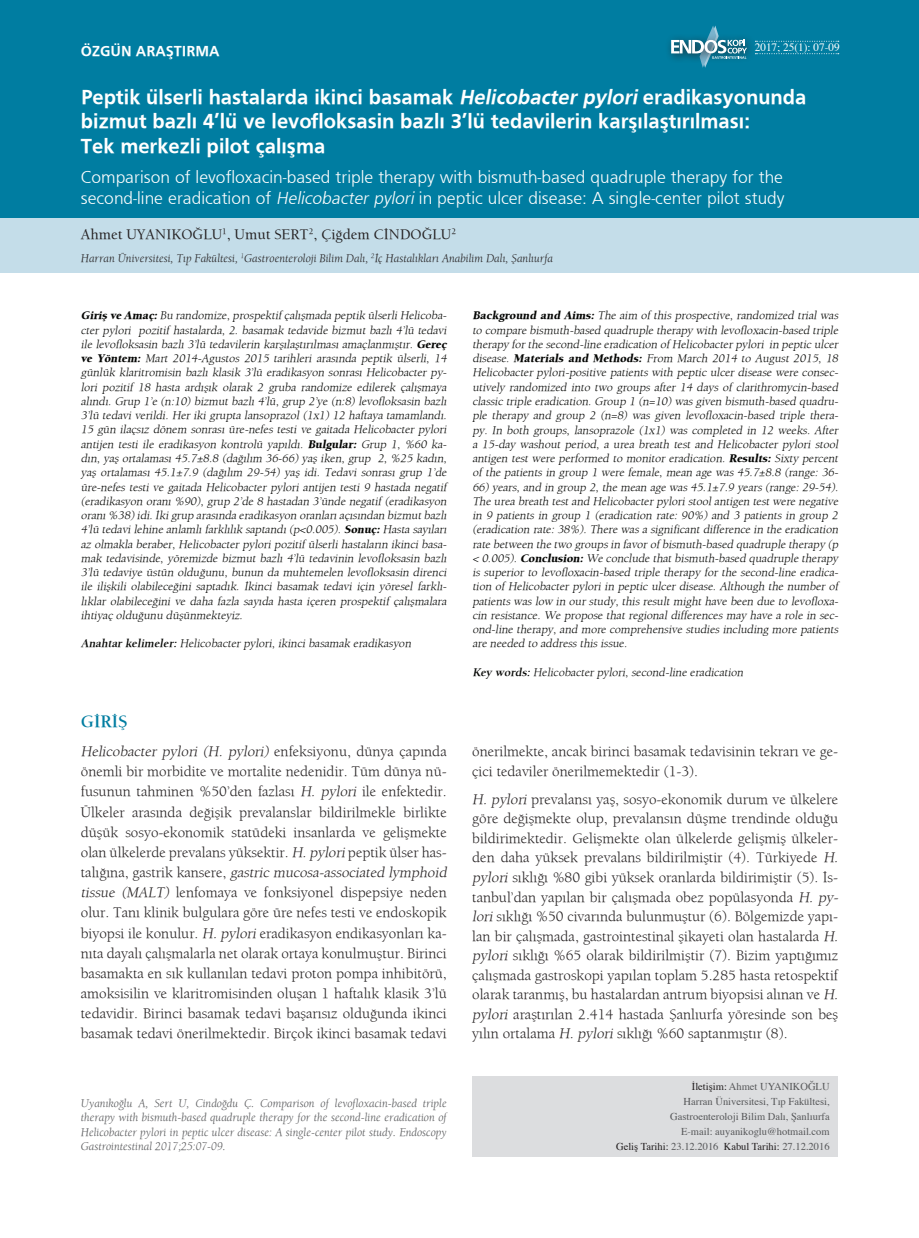
<style>
.page{position:relative;width:919px;height:1238px;background:#fff}
.page>*{position:absolute;margin:0;border:0;box-sizing:border-box;transform-origin:0 0}
.t1{font:700 21px/24px "Fruga Sans";color:#fff}
.t2{font:300 18px/21.6px "Fruga Sans";color:#fff}
.t3{font:700 18px "Berkeley";color:#007da1}
.t4{font:300 15px/20.1px "Berkeley";color:#231f20}
.t5{font:500 15px "Berkeley";color:#231f20}
.t6{font:700 15px "Fruga Sans";color:#fff}
.t7{font:italic 300 12px/14.2px "Berkeley";color:#040503}
.t8{font:italic 300 12px/14.4px "Berkeley";color:#57585a;text-align:justify}
.t9{font:italic 300 12px "Berkeley";color:#231f20}
.t10{font:11.25px "Times";color:#fff}
.t11{font:10.5px/15px "Times";color:#57585a;text-align:right}
.s1{font-style:italic}
.s2{font-weight:900}
.s3{font-weight:700}
.s4{color:#231f20}
</style>
<div class="page">
<div style="left:472px;top:1076px;width:366px;height:81px;background:#dcdddf"></div>
<div style="left:0;top:0;width:918px;height:223px;background:#007da1"></div>
<svg style="left:756px;top:41px;width:82px;height:1px"></svg>
<svg style="left:756px;top:53px;width:82px;height:1px"></svg>
<div style="left:665px;top:34px;width:91px;height:30px;background:#231f20;opacity:.75"></div>
<svg style="left:671px;top:26px;width:76px;height:42px"></svg>
<div style="left:0;top:219px;width:918px;height:54px;background:#c4dde9"></div>
<p class="t6" style="left:81px;top:42px;width:140px">ÖZGÜN ARAŞTIRMA</p>
<p class="t10" style="left:754px;top:40px;width:86px">2017; 25(1): 07-09</p>
<h1 class="t1" style="left:81px;top:85px;width:727px">Peptik ülserli hastalarda ikinci basamak <span class="s1">Helicobacter pylori</span> eradikasyonunda bizmut bazlı 4’lü ve levofloksasin bazlı 3’lü tedavilerin karşılaştırılması:<br>Tek merkezli pilot çalışma</h1>
<h2 class="t2" style="left:81px;top:165px;width:705px">Comparison of levofloxacin-based triple therapy with bismuth-based quadruple therapy for the second-line eradication of <span class="s1">Helicobacter pylori</span> in peptic ulcer disease: A single-center pilot study</h2>
<p class="t5" style="left:81px;top:225px;width:376px">Ahmet UYANIKOĞLU<sup>1</sup>, Umut SERT<sup>2</sup>, Çiğdem CİNDOĞLU<sup>2</sup></p>
<p class="t9" style="left:81px;top:251px;width:473px">Harran Üniversitesi, Tıp Fakültesi, <sup>1</sup>Gastroenteroloji Bilim Dalı, <sup>2</sup>İç Hastalıkları Anabilim Dalı, Şanlıurfa</p>
<p class="t7" style="left:81px;top:308px;width:370px"><span class="s2">Giriş ve Amaç:</span>Bu randomize,prospektif çalışmada peptik ülserliHelicoba&shy;cter pylori pozitif hastalarda, 2. basamak tedavide bizmut bazlı 4’lü tedavi ile levofloksasin bazlı 3’lü tedavilerin karşılaştırılması amaçlanmıştır. <span class="s2">Gereç ve Yöntem:</span> Mart 2014-Agustos 2015 tarihleri arasında peptik ülserli, 14 günlük klaritromisin bazlı klasik 3’lü eradikasyon sonrası Helicobacter py - lori pozitif 18 hasta ardışık olarak 2 gruba randomize edilerek çalışmaya alındı. Grup 1’e (n:10) bizmut bazlı 4’lü, grup 2’ye (n:8) levofloksasin bazlı 3’lü tedavi verildi. Her iki grupta lansoprazol (1x1) 12 haftaya tamamlandı.<br>15 gün ilaçsız dönem sonrası üre-nefes testi ve gaitada Helicobacter pylori antij en testi ile eradikasyon kontrolü yapıldı. <span class="s2">Bulgular:</span> Grup 1, %60 ka&shy;dın, yaş ortalaması 45.7±8.8 (dağılım 36-66) yaş iken, grup 2, %25 kadın, yaş ortalaması 45.1±7.9 (dağılım 29-54) yaş idi. Tedavi sonrası grup 1’de üre-nefes testi ve gaitada Helicobacter pylori antij en testi 9 hastada negatif (eradikasyon oranı %90), grup 2’de 8 hastadan 3’ünde negatif (eradikasyon oranı%38)idi.İkigrup arasında eradikasyon oranlarıaçısından bizmutbazlı 4’lü tedavilehine anlamlıfarklılık saptandı(p&lt;0.005).<span class="s2">Sonuç:</span>Hasta sayıları az olmakla beraber, Helicobacter pylori pozitif ülserli hastaların ikinci basa&shy;mak tedavisinde, yöremizde bizmut bazlı 4’lü tedavinin levofloksasin bazlı 3’lü tedaviye üstün olduğunu, bunun da muhtemelen levofloksasin direnci ile ilişkili olabileceğini saptadık. İkinci basamak tedavi için yöresel farklı&shy;lıklar olabileceğini ve daha fazla sayıda hasta içeren prospektif çalışmalara ihtiyaç olduğunu düşünmekteyiz.</p>
<p class="t7" style="left:81px;top:636px;width:334px"><span class="s3">Anahtar kelimeler:</span> Helicobacterpylori,ikincibasamak eradikasyon</p>
<h2 class="t3" style="left:81px;top:711px;width:49px">GİRİŞ</h2>
<p class="t4" style="left:81px;top:741px;width:370px"><span class="s1">Helicobacter pylori (H. pylori)</span> enfeksiyonu, dünya çapında önemli bir morbidite ve mortalite nedenidir. Tüm dünya nü&shy;fusunun tahminen %50’den fazlası <span class="s1">H. pylori</span> ile enfektedir.<br>Ülkeler arasında değişik prevalanslar bildirilmekle birlikte düşük sosyo-ekonomik statüdeki insanlarda ve gelişmekte olan ülkelerde prevalans yüksektir. <span class="s1">H.pylori</span>peptik ülser has&shy;t a l ı ğ ı n a , g a s t r i k k a n s e r e , <span class="s1">gastric mucosa-associated lymphoid tissue (MALT)</span> lenfomaya ve fonksiyonel dispepsiye neden olur. Tanı klinik bulgulara göre üre nefes testi ve endoskopik biyopsi ile konulur. <span class="s1">H.pylori</span>eradikasyon endikasyonları ka&shy;nıta dayalı çalışmalarla net olarak ortaya konulmuştur. Birinci basamakta en sık kullanılan tedavi proton pompa inhibitörü, amoksisilin ve klaritromisinden oluşan 1 haftalık klasik 3’lü tedavidir. Birinci basamak tedavi başarısız olduğunda ikinci basamak tedavi önerilmektedir. Birçok ikinci basamak tedavi</p>
<p class="t8" style="left:81px;top:1095px;width:367px">Uyanıkoğlu A, Sert U, Cindoğdu Ç. Comparison of levofloxacin-based triple therapy with bismuth-based quadruple therapy for the second-line eradication of Helicobacter pylori in peptic ulcer disease: A single-center pilot study. Endoscopy Gastrointestinal 2017;25:07-09.</p>
<p class="t7" style="left:472px;top:308px;width:370px;text-align:justify"><span class="s2">Background and Aims:</span> The aim of this prospective, randomized trial was to compare bismuth-based quadruple therapy with levofloxacin-based triple therapy forthe second-line eradication of Helicobacterpylori in peptic ulcer disease. <span class="s2">Materials and Methods:</span> From March 2014 to August 2015, 18<br>Helicobacter pylori-positive patients with peptic ulcer disease were consec&shy;utively randomized into two groups after 14 days of clarithromycin-based classic triple eradication.Group 1 (n=10)wasgiven bismuth-based quadru&shy;ple therapy and group 2 (n=8) was given levofloxacin-based triple thera&shy;py . In both groups, lansoprazole (1x1) was completed in 12 weeks. After a 15-day washout period, a urea breath test and Helicobacter pylori stool antigen test were performed to monitor eradication. <span class="s2">Results:</span> Sixty percent of the patients in group 1 were female, mean age was 45.7±8.8 (range: 36-</p>
<p class="t7" style="left:472px;top:479px;width:370px">66) years, and in group 2, the mean age was 45.1±7.9 years (range: 29-54).<br>The urea breath testand Helicobacterpyloristoolantigen testwere negative in 9 patients in group 1 (eradication rate: 90%) and 3 patients in group 2 (eradication rate: 38%). There was a significant difference in the eradication rate between the two groupsin favorof bismuth-based quadruple therapy (p &lt; 0.005).<span class="s2">Conclusion:</span>We conclude thatbismuth-based quadruple therapy is superior to levofloxacin-based triple therapy for the second-line eradica&shy;tion of Helicobacter pylori in peptic ulcer disease. Although the number of patients was low in our study, this result might have been due to levofloxa&shy;cin resistance. We propose that regional differences may have a role in sec&shy;ond-line therapy, and more comprehensive studies including more patients are needed to addressthisissue.</p>
<p class="t7" style="left:472px;top:664px;width:275px"><span class="s3">Key words:</span> Helicobacterpylori,second-line eradication</p>
<p class="t4" style="left:472px;top:741px;width:367px;line-height:19.5px">önerilmekte, ancak birinci basamak tedavisinin tekrarı ve ge&shy;çici tedaviler önerilmemektedir (1-3).</p>
<p class="t4" style="left:472px;top:789px;width:370px;line-height:19.5px"><span class="s1">H. pylori</span> prevalansı yaş, sosyo-ekonomik durum ve ülkelere göre değişmekte olup, prevalansın düşme trendinde olduğu bildirimektedir. Gelişmekte olan ülkelerde gelişmiş ülkeler&shy;den daha yüksek prevalans bildirilmiştir (4). Türkiyede <span class="s1">H. pylori</span> sıklığı %80 gibi yüksek oranlarda bildirimiştir (5). İs&shy;tanbul’dan yapılan bir çalışmada obez popülasyonda <span class="s1">H. py&shy;lori</span>sıklığı %50 civarında bulunmuştur (6). Bölgemizde yapı&shy;lan bir çalışmada, gastrointestinal şikayeti olan hastalarda <span class="s1">H. pylori</span> sıklığı %65 olarak bildirilmiştir (7). Bizim yaptığımız çalışmada gastroskopi yapılan toplam 5.285 hasta retospektif olarak taranmış, bu hastalardan antrum biyopsisi alınan ve <span class="s1">H. pylori</span> araştırılan 2.414 hastada Şanlıurfa yöresinde son beş yılın ortalama <span class="s1">H.pylori</span>sıklığı %60 saptanmıştır (8).</p>
<p class="t11" style="left:616px;top:1079px;width:215px"><span class="s4">İletişim:</span> Ahmet UYANIKOĞLU<br>Harran Üniversitesi, Tıp Fakültesi, Gastroenteroloji Bilim Dalı, Şanlıurfa<br>E-mail: auyanikoglu@hotmail.com<br><span class="s4">Geliş Tarihi:</span> 23.12.2016 <span class="s4">Kabul Tarihi:</span> 27.12.2016</p>
</div>
